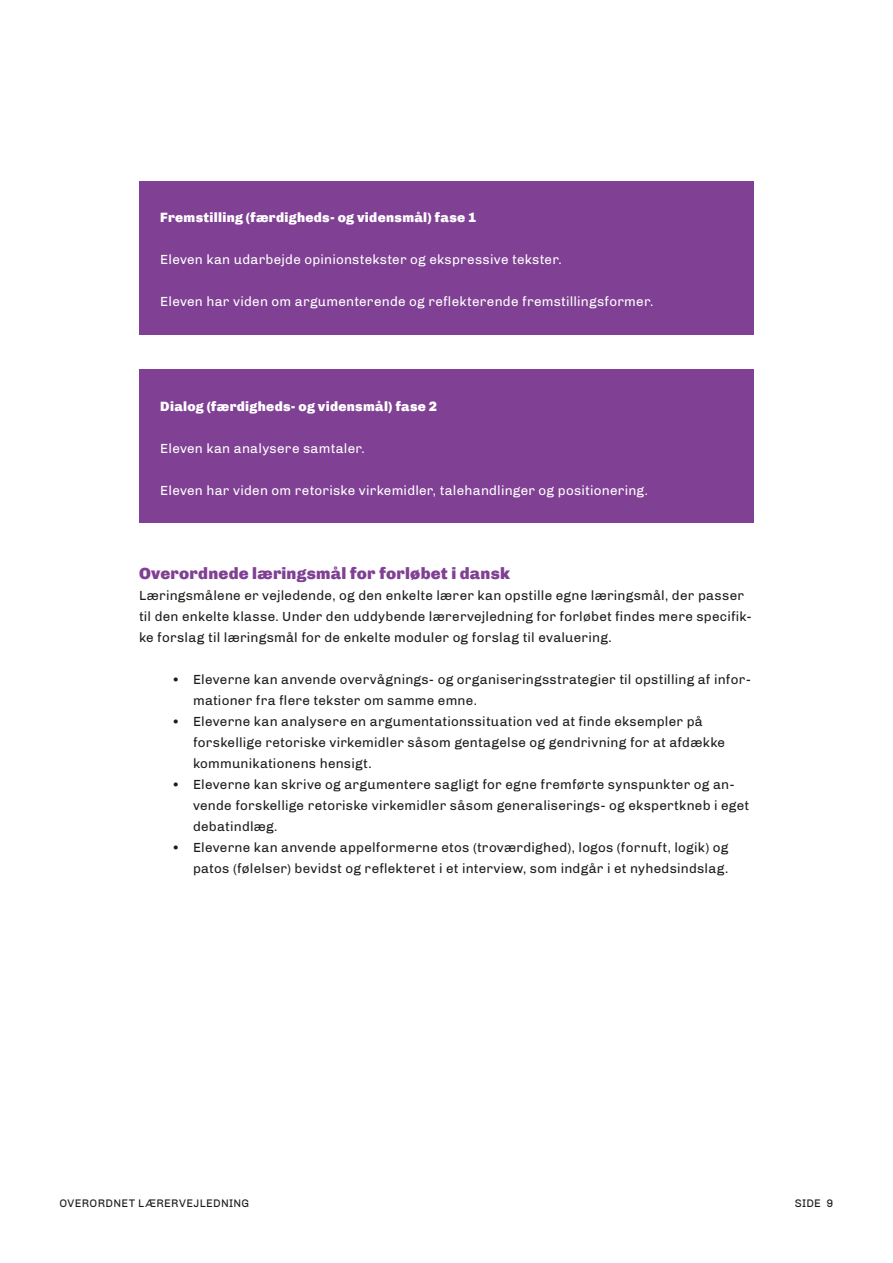
<style>
.page{position:relative;width:893px;height:1263px;background:#fff}
.page>*{position:absolute;margin:0;border:0;box-sizing:border-box;transform-origin:0 0}
.Bullet_brødtekst_Pub{font:900 16.5px "Chivo";letter-spacing:.015em;color:#804094}
.Bullet_brødtekst_Pub-2{font:13.5px/21px "Chivo";letter-spacing:.02em;color:#1d1d1b}
.Bullet_brødtekst_Pub-3{font:13.5px "Chivo";letter-spacing:.02em;color:#fff}
.Bullet_brødtekst_Pub-4{font:900 13.5px "Chivo";letter-spacing:.02em;color:#fff}
.Paginering_Founders{font:11.25px "Chivo";letter-spacing:.025em;color:#1d1d1b}
</style>
<div class="page">
<div style="left:139px;top:181px;width:615px;height:154px;background:#804094"></div>
<div style="left:139px;top:369px;width:615px;height:154px;background:#804094"></div>
<p class="Bullet_brødtekst_Pub-4" style="left:160px;top:210px;width:318px">Fremstilling (færdigheds- og vidensmål) fase 1</p>
<p class="Bullet_brødtekst_Pub-3" style="left:160px;top:252px;width:401px">Eleven kan udarbejde opinionstekster og ekspressive tekster.</p>
<p class="Bullet_brødtekst_Pub-3" style="left:160px;top:294px;width:494px">Eleven har viden om argumenterende og reflekterende fremstillingsformer.</p>
<p class="Bullet_brødtekst_Pub-4" style="left:160px;top:399px;width:278px">Dialog (færdigheds- og vidensmål) fase 2</p>
<p class="Bullet_brødtekst_Pub-3" style="left:160px;top:441px;width:204px">Eleven kan analysere samtaler.</p>
<p class="Bullet_brødtekst_Pub-3" style="left:160px;top:483px;width:487px">Eleven har viden om retoriske virkemidler, talehandlinger og positionering.</p>
<p class="Bullet_brødtekst_Pub" style="left:139px;top:564px;width:373px">Overordnede læringsmål for forløbet i dansk</p>
<p class="Bullet_brødtekst_Pub-2" style="left:139px;top:585px;width:614px">Læringsmålene er vejledende, og den enkelte lærer kan opstille egne læringsmål, der passer til den enkelte klasse. Under den uddybende lærervejledning for forløbet findes mere specifik&shy;ke forslag til læringsmål for de enkelte moduler og forslag til evaluering.</p>
<p class="Bullet_brødtekst_Pub-2" style="left:193px;top:669px;width:559px;text-indent:-21px">• Eleverne kan anvende overvågnings- og organiseringsstrategier til opstilling af infor&shy;mationer fra flere tekster om samme emne.</p>
<p class="Bullet_brødtekst_Pub-2" style="left:193px;top:711px;width:533px;text-indent:-21px">• Eleverne kan analysere en argumentationssituation ved at finde eksempler på forskellige retoriske virkemidler såsom gentagelse og gendrivning for at afdække kommunikationens hensigt.</p>
<p class="Bullet_brødtekst_Pub-2" style="left:193px;top:774px;width:558px;text-indent:-21px">• Eleverne kan skrive og argumentere sagligt for egne fremførte synspunkter og an&shy;vende forskellige retoriske virkemidler såsom generaliserings- og ekspertkneb i eget debatindlæg.</p>
<p class="Bullet_brødtekst_Pub-2" style="left:172px;top:837px;width:558px;text-align:right">• Eleverne kan anvende appelformerne etos (troværdighed), logos (fornuft, logik) og patos (følelser) bevidst og reflekteret i et interview, som indgår i et nyhedsindslag.</p>
<p class="Paginering_Founders" style="left:60px;top:1196px;width:191px">OVERORDNET LÆRERVEJLEDNING</p>
<p class="Paginering_Founders" style="left:795px;top:1196px;width:40px">SIDE 9</p>
</div>
